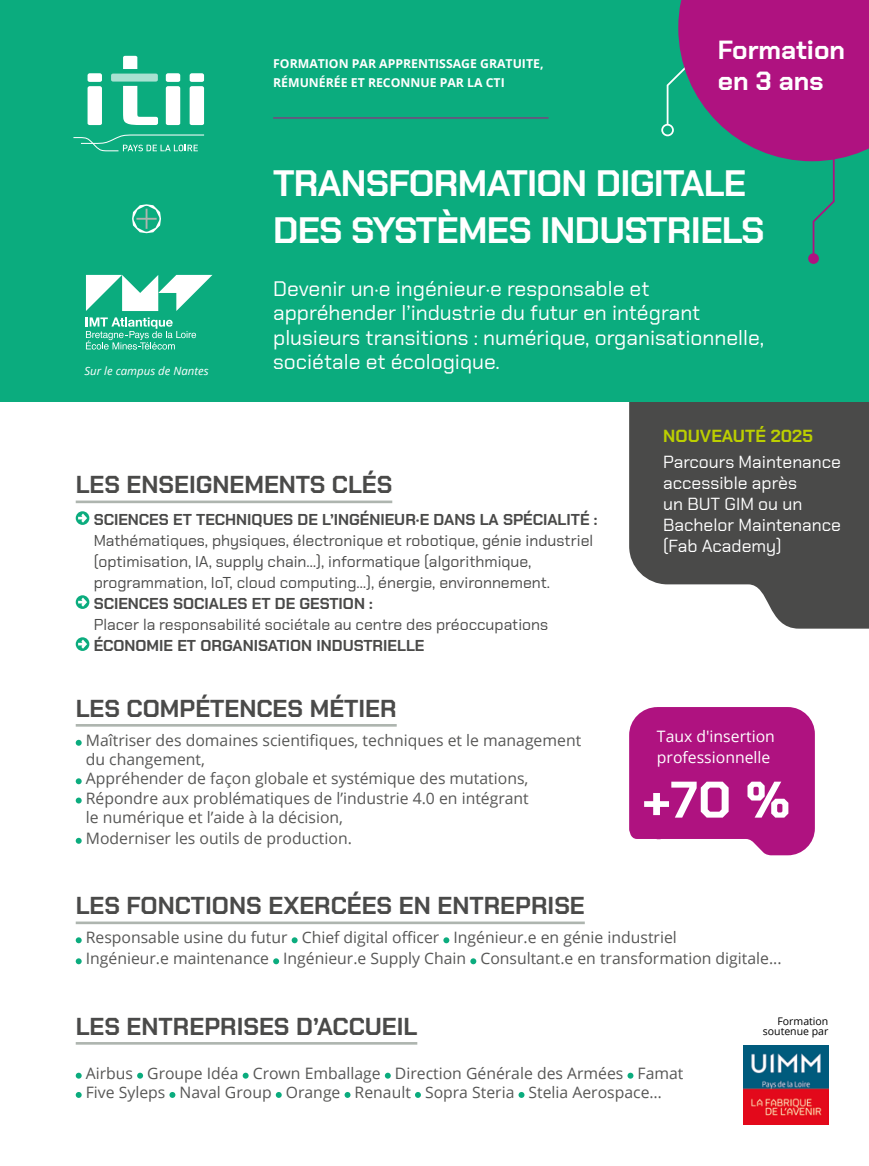
<style>
.page{position:relative;width:869px;height:1166px;background:#fff}
.page>*{position:absolute;margin:0;border:0;box-sizing:border-box;transform-origin:0 0}
.t1{font:700 51.45px "Chakra Petch";color:#fff}
.t2{font:700 36.75px/47.2px "Chakra Petch";letter-spacing:-.02em;color:#fff}
.t3{font:700 26.25px/31.5px "Chakra Petch";color:#fff}
.t4{font:700 24.5px "Chakra Petch";color:#4a4a49}
.t5{font:21px/24.5px "Chakra Petch";color:#fff}
.t6{font:17.5px/21px "Chakra Petch";color:#fff}
.t7{font:700 17.5px "Chakra Petch";color:#bccf00}
.t8{font:15.75px/19.2px "Open Sans";color:#575756}
.t9{font:15.75px/21px "Chakra Petch";color:#4a4a49}
.t10{font:700 15.75px "Chakra Petch";color:#4a4a49}
.t11{font:15.75px/21px "Open Sans";color:#fff}
.t12{font:700 12.25px/19.2px "Open Sans";color:#fff}
.t13{font:italic 11.38px "Open Sans";color:#fff}
.t14{font:10.5px/10.5px "Open Sans";color:#000;text-align:right}
.s1{font-weight:700}
</style>
<div class="page">
<svg style="left:629px;top:402px;width:239px;height:227px;background:#60605f"></svg>
<div style="left:0;top:0;width:868px;height:402px;background:#0bac7e"></div>
<hr style="left:273px;top:118px;width:275px;height:1px;background:#af1280">
<hr style="left:76px;top:500px;width:316px;height:3px;background:#aeb5af">
<hr style="left:76px;top:724px;width:320px;height:2px;background:#aeb5af">
<hr style="left:76px;top:921px;width:508px;height:3px;background:#aeb5af">
<hr style="left:76px;top:1042px;width:341px;height:2px;background:#aeb5af">
<svg style="left:76px;top:511px;width:13px;height:14px"></svg>
<svg style="left:76px;top:595px;width:13px;height:14px"></svg>
<svg style="left:76px;top:637px;width:13px;height:14px"></svg>
<svg style="left:76px;top:740px;width:6px;height:6px"></svg>
<svg style="left:76px;top:778px;width:6px;height:6px"></svg>
<svg style="left:76px;top:797px;width:6px;height:6px"></svg>
<svg style="left:76px;top:838px;width:6px;height:6px"></svg>
<svg style="left:76px;top:937px;width:6px;height:6px"></svg>
<svg style="left:291px;top:937px;width:6px;height:6px"></svg>
<svg style="left:443px;top:937px;width:6px;height:6px"></svg>
<svg style="left:76px;top:958px;width:6px;height:6px"></svg>
<svg style="left:273px;top:958px;width:6px;height:6px"></svg>
<svg style="left:470px;top:958px;width:6px;height:6px"></svg>
<svg style="left:76px;top:1072px;width:6px;height:6px"></svg>
<svg style="left:137px;top:1072px;width:6px;height:6px"></svg>
<svg style="left:242px;top:1072px;width:6px;height:6px"></svg>
<svg style="left:384px;top:1072px;width:6px;height:6px"></svg>
<svg style="left:627px;top:1072px;width:6px;height:6px"></svg>
<svg style="left:76px;top:1092px;width:6px;height:6px"></svg>
<svg style="left:169px;top:1092px;width:6px;height:6px"></svg>
<svg style="left:276px;top:1092px;width:5px;height:6px"></svg>
<svg style="left:344px;top:1092px;width:6px;height:6px"></svg>
<svg style="left:415px;top:1092px;width:6px;height:6px"></svg>
<svg style="left:518px;top:1092px;width:6px;height:6px"></svg>
<img style="left:743px;top:1045px;width:85px;height:79px">
<svg style="left:111px;top:56px;width:47px;height:69px"></svg>
<svg style="left:87px;top:73px;width:15px;height:52px"></svg>
<svg style="left:166px;top:73px;width:14px;height:52px"></svg>
<svg style="left:189px;top:73px;width:15px;height:52px"></svg>
<svg style="left:73px;top:134px;width:131px;height:17px"></svg>
<div style="left:132px;top:204px;width:29px;height:29px;border:27px solid #fff;border-radius:50%"></div>
<hr style="left:136px;top:218px;width:20px;height:2px;background:#aeb5af">
<hr style="left:145px;top:209px;width:2px;height:20px;background:#aeb5af">
<svg style="left:661px;top:0;width:207px;height:264px"></svg>
<svg style="left:86px;top:317px;width:110px;height:33px"></svg>
<svg style="left:86px;top:275px;width:126px;height:36px"></svg>
<svg style="left:629px;top:707px;width:185px;height:148px;background:#b6288b"></svg>
<p class="t13" style="left:84px;top:363px;width:125px">Sur le campus de Nantes</p>
<p class="t12" style="left:273px;top:53px;width:272px">FORMATION PAR APPRENTISSAGE GRATUITE,<br>RÉMUNÉRÉE ET RECONNUE PAR LA CTI</p>
<p class="t3" style="left:717px;top:34px;width:129px">Formation en 3 ans</p>
<p class="t2" style="left:273px;top:159px;width:493px">TRANSFORMATION DIGITALE<br>DES SYSTÈMES INDUSTRIELS</p>
<p class="t5" style="left:273px;top:276px;width:492px">Devenir un·e ingénieur·e responsable et appréhender l’industrie du futur en intégrant plusieurs transitions : numérique, organisationnelle, sociétale et écologique.</p>
<p class="t4" style="left:76px;top:470px;width:318px">LES ENSEIGNEMENTS CLÉS</p>
<p class="t9" style="left:94px;top:509px;width:505px"><span class="s1">SCIENCES ET TECHNIQUES DE L’INGÉNIEUR·E DANS LA SPÉCIALITÉ :<br></span>Mathématiques, physiques, électronique et robotique, génie industriel (optimisation, IA, supply chain…), informatique (algorithmique, programmation, IoT, cloud computing…), énergie, environnement.</p>
<p class="t9" style="left:94px;top:593px;width:456px"><span class="s1">SCIENCES SOCIALES ET DE GESTION :<br></span>Placer la responsabilité sociétale au centre des préoccupations</p>
<p class="t10" style="left:94px;top:636px;width:332px">ÉCONOMIE ET ORGANISATION INDUSTRIELLE</p>
<p class="t4" style="left:76px;top:694px;width:322px">LES COMPÉTENCES MÉTIER</p>
<p class="t8" style="left:86px;top:730px;width:496px">Maîtriser des domaines scientifiques, techniques et le management du changement,</p>
<p class="t8" style="left:86px;top:768px;width:444px">Appréhender de façon globale et systémique des mutations,</p>
<p class="t8" style="left:86px;top:788px;width:444px">Répondre aux problématiques de l’industrie 4.0 en intégrant le numérique et l’aide à la décision,</p>
<p class="t8" style="left:86px;top:828px;width:267px">Moderniser les outils de production.</p>
<p class="t7" style="left:663px;top:426px;width:151px">NOUVEAUTÉ 2025</p>
<p class="t6" style="left:663px;top:451px;width:179px">Parcours Maintenance accessible après<br>un BUT GIM ou un<br>Bachelor Maintenance (Fab Academy)</p>
<p class="t11" style="left:656px;top:726px;width:119px">Taux d'insertion professionnelle</p>
<p class="t1" style="left:641px;top:770px;width:150px">+70 %</p>
<p class="t4" style="left:76px;top:891px;width:510px">LES FONCTIONS EXERCÉES EN ENTREPRISE</p>
<p class="t8" style="left:86px;top:926px;width:697px;line-height:21px">Responsable usine du futur Chief digital officer Ingénieur.e en génie industriel<br>Ingénieur.e maintenance Ingénieur.e Supply Chain Consultant.e en transformation digitale...</p>
<p class="t4" style="left:76px;top:1012px;width:343px">LES ENTREPRISES D’ACCUEIL</p>
<p class="t8" style="left:86px;top:1063px;width:599px">Airbus Groupe Idéa Crown Emballage Direction Générale des Armées Famat<br>Five Syleps Naval Group Orange Renault Sopra Steria Stelia Aerospace…</p>
<p class="t14" style="left:762px;top:1015px;width:67px">Formation soutenue par</p>
</div>
